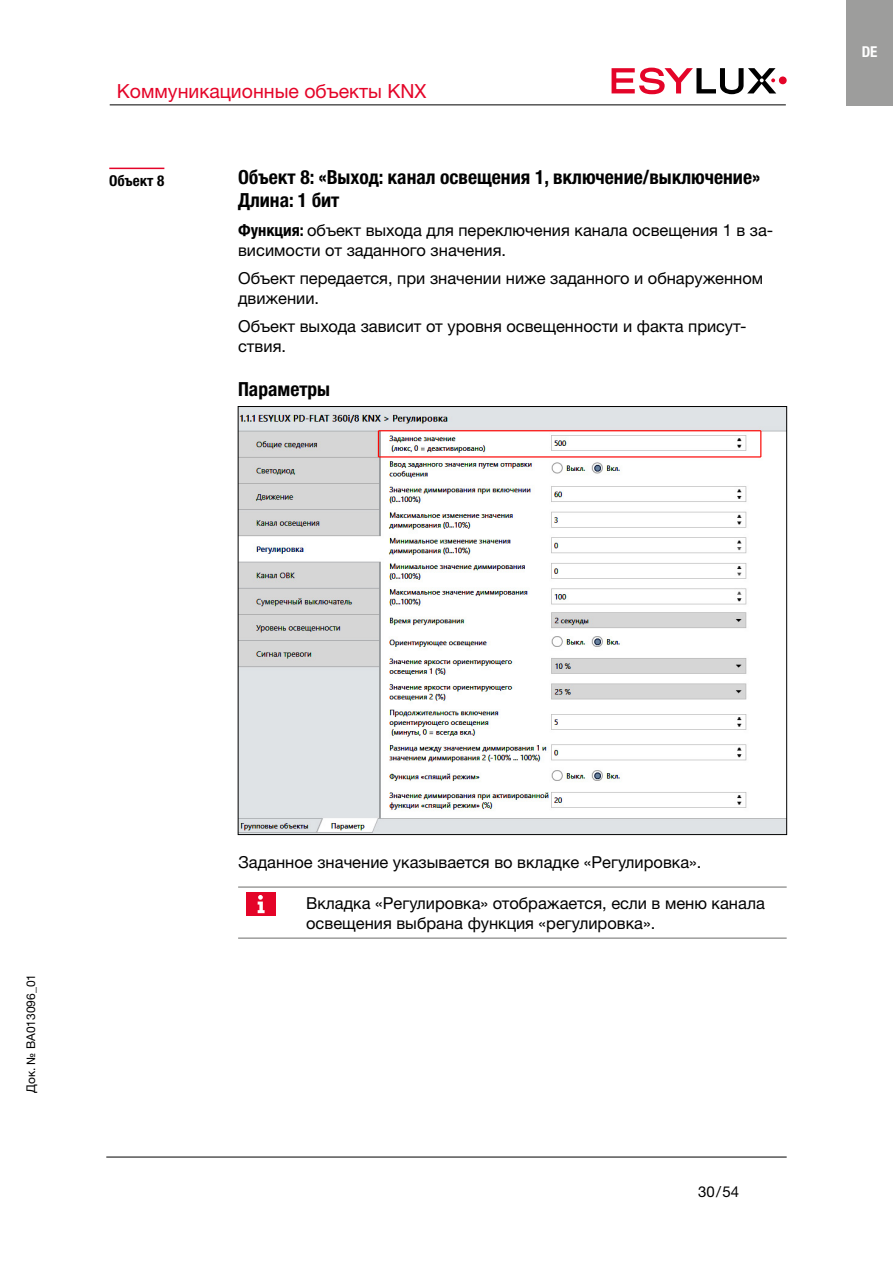
<style>
.page{position:relative;width:893px;height:1263px;background:#fff}
.page>*{position:absolute;margin:0;border:0;box-sizing:border-box;transform-origin:0 0}
.t1{font:700 condensed 19.5px/23.4px "Helvetica Neue LTW1 G";color:#000}
.t2{font:19.5px "Helvetica Neue LTW1 G";color:#e40428}
.t3{font:16.5px/19.8px "Helvetica Neue LTW1 G";color:#000}
.t4{font:700 condensed 15px "Helvetica Neue LTW1 G";color:#000}
.t5{font:15px "Helvetica Neue LTW1 G";color:#000}
.t6{font:700 condensed 15px "Helvetica Neue LTW1 G";color:#fff}
.t7{font:12px "Helvetica Neue LTW1 G";color:#000}
.s1{font-weight:700;font-stretch:condensed}
</style>
<div class="page">
<hr style="left:106px;top:1157px;width:681px;height:1px;background:#000">
<div style="left:779px;top:76px;width:8px;height:8px;background:#e40428;border-radius:50%"></div>
<svg style="left:612px;top:68px;width:164px;height:26px"></svg>
<hr style="left:110px;top:104px;width:676px;height:1px;background:#000">
<div style="left:846px;top:0;width:47px;height:105px;background:#9d9d9c"></div>
<hr style="left:238px;top:886px;width:549px;height:2px;background:#9d9d9c">
<hr style="left:238px;top:937px;width:549px;height:2px;background:#9d9d9c">
<img style="left:240px;top:408px;width:545px;height:425px">
<hr style="left:109px;top:168px;width:55px;height:1px;background:#e40428">
<div style="left:246px;top:893px;width:30px;height:23px;background:#e40428"></div>
<svg style="left:258px;top:895px;width:7px;height:18px"></svg>
<p class="t2" style="left:117px;top:79px;width:311px">Коммуникационные объекты KNX</p>
<p class="t4" style="left:109px;top:172px;width:57px">Объект 8</p>
<p class="t1" style="left:238px;top:165px;width:524px">Объект 8: «Выход: канал освещения 1, включение/выключение»<br>Длина: 1 бит</p>
<p class="t3" style="left:238px;top:220px;width:537px"><span class="s1">Функция:</span> объект выхода для переключения канала освещения 1 в за&shy;висимости от заданного значения.</p>
<p class="t3" style="left:238px;top:268px;width:527px">Объект передается, при значении ниже заданного и обнаруженном движении.</p>
<p class="t3" style="left:238px;top:316px;width:510px">Объект выхода зависит от уровня освещенности и факта присут&shy;ствия.</p>
<p class="t1" style="left:238px;top:378px;width:94px">Параметры</p>
<p class="t6" style="left:862px;top:43px;width:17px">DE</p>
<p class="t7" style="left:24px;top:1093px;width:121px;rotate:-90deg">Док. № BA013096_01</p>
<p class="t3" style="left:238px;top:852px;width:465px">Заданное значение указывается во вкладке «Регулировка».</p>
<p class="t3" style="left:306px;top:893px;width:460px">Вкладка «Регулировка» отображается, если в меню канала освещения выбрана функция «регулировка».</p>
<p class="t5" style="left:698px;top:1182px;width:42px">30 / 54</p>
</div>
